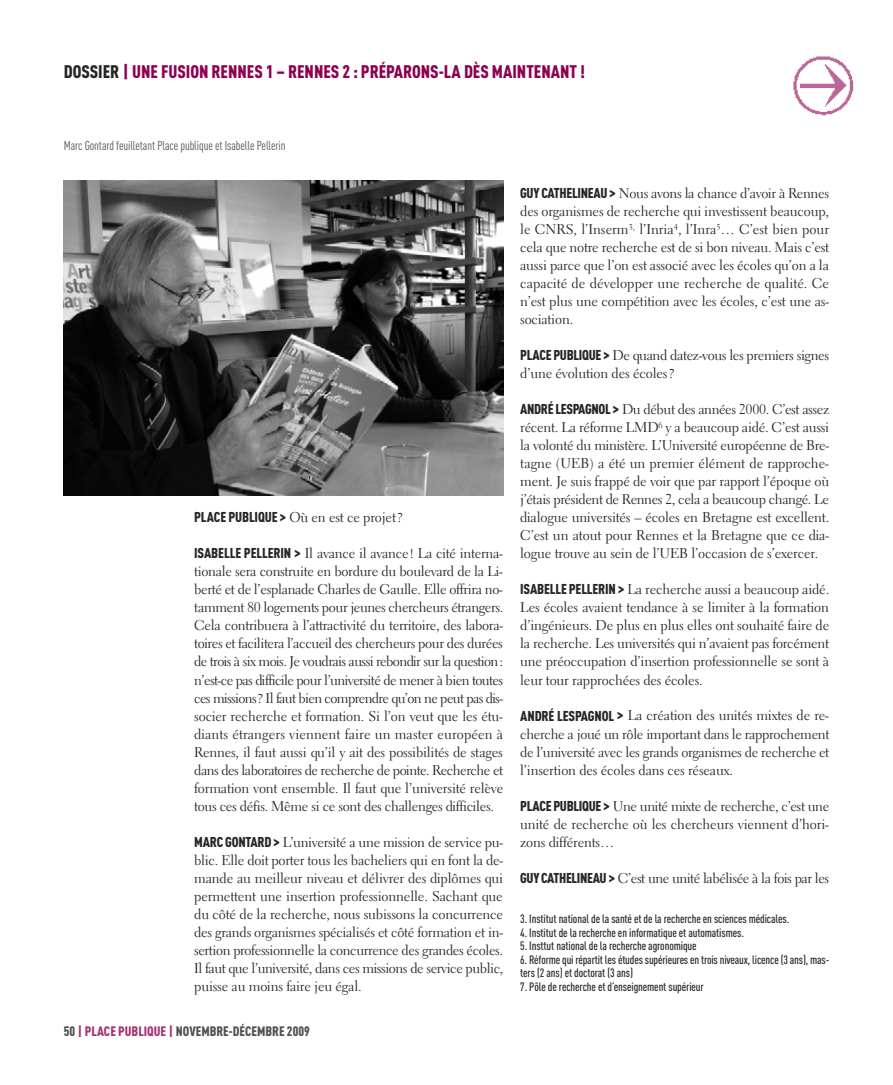
<style>
.page{position:relative;width:893px;height:1085px;background:#fff}
.page>*{position:absolute;margin:0;border:0;box-sizing:border-box;transform-origin:0 0}
.t1{font:900 18px "DIN Cond";color:#8e0050}
.t2{font:14.1px/18px "Electra LT";letter-spacing:-.01em;color:#272627;text-align:justify}
.t3{font:14.1px "Electra LT";letter-spacing:-.03em;color:#272627}
.t4{font:900 13.5px "DIN Cond";color:#525152}
.t5{font:12.75px "DIN Cond";letter-spacing:-.005em;color:#525152}
.t6{font:500 12px/13.5px "DIN Cond";letter-spacing:-.01em;color:#272627}
.s1{color:#272627}
.s2{font-family:"DIN Cond";font-weight:900}
.s3{font-family:"DIN Cond";font-weight:900;font-size:15px}
.s4{color:#a53373}
</style>
<div class="page">
<img style="left:793px;top:56px;width:61px;height:60px">
<img style="left:64px;top:180px;width:439px;height:315px">
<p class="t1" style="left:64px;top:60px;width:523px"><span class="s1">DOSSIER</span> | UNE FUSION RENNES 1 – RENNES 2 : PRÉPARONS-LA DÈS MAINTENANT !</p>
<p class="t5" style="left:64px;top:138px;width:223px">Marc Gontard feuilletant Place publique et Isabelle Pellerin</p>
<p class="t2" style="left:194px;top:510px;width:210px"><span class="s2">PLACE PUBLIQUE</span> <span class="s3">&gt;</span> Où en est ce projet?</p>
<p class="t2" style="left:194px;top:546px;width:311px"><span class="s2">ISABELLE PELLERIN</span> <span class="s3">&gt;</span> Il avance il avance! La cité interna&shy;tionale sera construite en bordure du boulevard de la Li&shy;berté et de l’esplanade Charles de Gaulle. Elle offrira no&shy;tamment 80 logements pour jeunes chercheurs étrangers.<br>Cela contribuera à l’attractivité du territoire, des labora&shy;toires et facilitera l’accueil des chercheurs pour des durées de trois à six mois. Je voudrais aussi rebondir sur la question: n’est-ce pas difficile pour l’université de mener à bien toutes ces missions? Il faut bien comprendre qu’on ne peut pas dis&shy;socier recherche et formation. Si l’on veut que les étu&shy;diants étrangers viennent faire un master européen à Rennes, il faut aussi qu’il y ait des possibilités de stages dans des laboratoires de recherche de pointe. Recherche et formation vont ensemble. Il faut que l’université relève tous ces défis. Même si ce sont des challenges difficiles.</p>
<p class="t2" style="left:194px;top:834px;width:311px"><span class="s2">MARC GONTARD</span> <span class="s3">&gt;</span> L’université a une mission de service pu&shy;blic. Elle doit porter tous les bacheliers qui en font la de&shy;mande au meilleur niveau et délivrer des diplômes qui permettent une insertion professionnelle. Sachant que du côté de la recherche, nous subissons la concurrence des grands organismes spécialisés et côté formation et in&shy;sertion professionnelle la concurrence des grandes écoles.<br>Il faut que l’université, dans ces missions de service public, puisse au moins faire jeu égal.</p>
<p class="t4" style="left:64px;top:1022px;width:248px">50 <span class="s4">| PLACE PUBLIQUE |</span> NOVEMBRE-DÉCEMBRE 2009</p>
<p class="t2" style="left:520px;top:186px;width:310px"><span class="s2">GUY CATHELINEAU</span> <span class="s3">&gt;</span> Nous avons la chance d’avoir à Rennes des organismes de recherche qui investissent beaucoup, le CNRS, l’Inserm<sup>3,</sup> l’Inria<sup>4</sup>, l’Inra<sup>5</sup>… C’est bien pour cela que notre recherche est de si bon niveau. Mais c’est aussi parce que l’on est associé avec les écoles qu’on a la capacité de développer une recherche de qualité. Ce n’est plus une compétition avec les écoles, c’est une as&shy;sociation.</p>
<p class="t2" style="left:520px;top:348px;width:310px"><span class="s2">PLACE PUBLIQUE</span> <span class="s3">&gt;</span> De quand datez-vous les premiers signes d’une évolution des écoles?</p>
<p class="t2" style="left:520px;top:402px;width:311px"><span class="s2">ANDRÉ LESPAGNOL</span> <span class="s3">&gt;</span> Du début des années 2000. C’est assez récent. La réforme LMD<sup>6</sup> y a beaucoup aidé. C’est aussi la volonté du ministère. L’Université européenne de Bre&shy;tagne (UEB) a été un premier élément de rapproche&shy;ment. Je suis frappé de voir que par rapport l’époque où j’étais président de Rennes 2, cela a beaucoup changé. Le dialogue universités – écoles en Bretagne est excellent.<br>C’est un atout pour Rennes et la Bretagne que ce dia&shy;logue trouve au sein de l’UEB l’occasion de s’exercer.</p>
<p class="t2" style="left:520px;top:582px;width:311px"><span class="s2">ISABELLE PELLERIN</span> <span class="s3">&gt;</span> La recherche aussi a beaucoup aidé.<br>Les écoles avaient tendance à se limiter à la formation d’ingénieurs. De plus en plus elles ont souhaité faire de la recherche. Les universités qui n’avaient pas forcément une préoccupation d’insertion professionnelle se sont à leur tour rapprochées des écoles.</p>
<p class="t2" style="left:520px;top:708px;width:311px"><span class="s2">ANDRÉ LESPAGNOL</span> <span class="s3">&gt;</span> La création des unités mixtes de re&shy;cherche a joué un rôle important dans le rapprochement de l’université avec les grands organismes de recherche et l’insertion des écoles dans ces réseaux.</p>
<p class="t2" style="left:520px;top:798px;width:311px"><span class="s2">PLACE PUBLIQUE</span> <span class="s3">&gt;</span> Une unité mixte de recherche, c’est une unité de recherche où les chercheurs viennent d’hori&shy;zons différents…</p>
<p class="t3" style="left:520px;top:871px;width:311px"><span class="s2">GUY CATHELINEAU</span> <span class="s3">&gt;</span> C’est une unité labélisée à la fois par les</p>
<p class="t6" style="left:520px;top:911px;width:271px">3. Institut national de la santé et de la recherche en sciences médicales.</p>
<p class="t6" style="left:520px;top:925px;width:225px">4. Institut de la recherche en informatique et automatismes.</p>
<p class="t6" style="left:520px;top:938px;width:178px">5. Insttut national de la recherche agronomique</p>
<p class="t6" style="left:520px;top:952px;width:311px">6. Réforme qui répartit les études supérieures en trois niveaux, licence (3 ans), mas&shy;ters (2 ans) et doctorat (3 ans)</p>
<p class="t6" style="left:520px;top:979px;width:185px">7. Pôle de recherche et d’enseignement supérieur</p>
</div>
